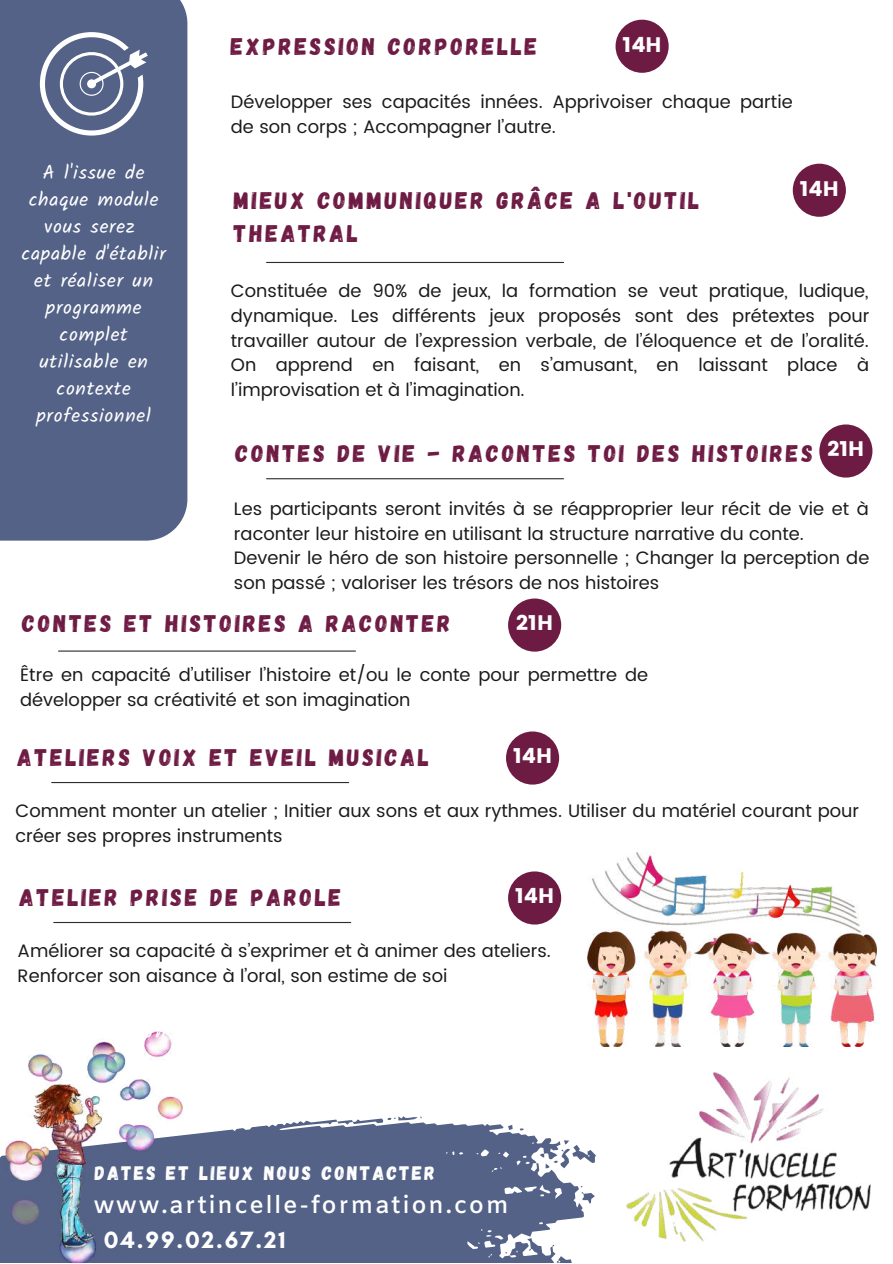
<style>
.page{position:relative;width:893px;height:1264px;background:#fff}
.page>*{position:absolute;margin:0;border:0;box-sizing:border-box;transform-origin:0 0}
.t1{font:24px/32.5px "Gagalin";letter-spacing:.12em;color:#6e1b43}
.t2{font:600 24px "Amiko";letter-spacing:.08em;color:#fff}
.t3{font:700 24px "Glacial Indifference";letter-spacing:.08em;color:#fff}
.t4{font:21px "Poppins";color:#fff}
.t5{font:19.5px/27px "Kalam";letter-spacing:.04em;color:#fff;text-align:center}
.t6{font:19.5px "Gagalin";letter-spacing:.12em;color:#fff}
.t7{font:18px/24.8px "Poppins";color:#1b1b1b}
</style>
<div class="page">
<div style="left:0;top:0;width:187px;height:540px;background:#546287"></div>
<svg style="left:188px;top:1119px;width:396px;height:143px;background:#697595"></svg>
<svg style="left:508px;top:1124px;width:4px;height:6px"></svg>
<svg style="left:337px;top:1116px;width:85px;height:9px"></svg>
<svg style="left:539px;top:1139px;width:57px;height:29px"></svg>
<svg style="left:580px;top:1185px;width:15px;height:19px"></svg>
<img style="left:0;top:1031px;width:188px;height:231px">
<div style="left:819px;top:424px;width:53px;height:53px;background:#6e1b43;border-radius:50%"></div>
<hr style="left:266px;top:478px;width:297px;height:1px;background:#2d2d2d">
<svg style="left:40px;top:32px;width:108px;height:104px"></svg>
<div style="left:792px;top:164px;width:53px;height:53px;background:#6e1b43;border-radius:50%"></div>
<hr style="left:266px;top:262px;width:297px;height:1px;background:#2d2d2d">
<div style="left:508px;top:598px;width:53px;height:53px;background:#6e1b43;border-radius:50%"></div>
<hr style="left:58px;top:650px;width:297px;height:1px;background:#2d2d2d">
<div style="left:506px;top:731px;width:53px;height:53px;background:#6e1b43;border-radius:50%"></div>
<hr style="left:52px;top:782px;width:296px;height:1px;background:#2d2d2d">
<div style="left:508px;top:871px;width:53px;height:53px;background:#6e1b43;border-radius:50%"></div>
<hr style="left:54px;top:921px;width:297px;height:2px;background:#2d2d2d">
<div style="left:615px;top:20px;width:53px;height:53px;background:#6e1b43;border-radius:50%"></div>
<img style="left:587px;top:852px;width:289px;height:194px">
<img style="left:626px;top:1072px;width:244px;height:169px">
<h1 class="t1" style="left:231px;top:29px;width:308px">EXPRESSION CORPORELLE</h1>
<p class="t4" style="left:622px;top:32px;width:41px">14H</p>
<p class="t5" style="left:22px;top:158px;width:146px">A l'issue de chaque module vous serez capable d'établir et réaliser un programme complet utilisable en contexte professionnel</p>
<p class="t7" style="left:231px;top:89px;width:563px">Développer ses capacités innées. Apprivoiser chaque partie de son corps ; Accompagner l’autre.</p>
<h1 class="t1" style="left:234px;top:183px;width:467px">MIEUX COMMUNIQUER GRÂCE A L'OUTIL<br>THEATRAL</h1>
<p class="t4" style="left:799px;top:176px;width:41px">14H</p>
<p class="t7" style="left:231px;top:278px;width:640px;text-align:justify">Constituée de 90% de jeux, la formation se veut pratique, ludique, dynamique. Les différents jeux proposés sont des prétextes pour travailler autour de l’expression verbale, de l’éloquence et de l’oralité.<br>On apprend en faisant, en s’amusant, en laissant place à l’improvisation et à l’imagination.</p>
<h1 class="t1" style="left:236px;top:435px;width:630px">CONTES DE VIE - RACONTES TOI DES HISTOIRES <sup>21H</sup></h1>
<p class="t7" style="left:234px;top:496px;width:636px">Les participants seront invités à se réapproprier leur récit de vie et à raconter leur histoire en utilisant la structure narrative du conte.<br>Devenir le héro de son histoire personnelle ; Changer la perception de son passé ; valoriser les trésors de nos histoires</p>
<h1 class="t1" style="left:22px;top:606px;width:429px">CONTES ET HISTOIRES A RACONTER</h1>
<p class="t4" style="left:516px;top:611px;width:38px">21H</p>
<p class="t7" style="left:20px;top:662px;width:629px">Être en capacité d’utiliser l’histoire et/ou le conte pour permettre de développer sa créativité et son imagination</p>
<h1 class="t1" style="left:18px;top:740px;width:413px">ATELIERS VOIX ET EVEIL MUSICAL</h1>
<p class="t4" style="left:513px;top:743px;width:41px">14H</p>
<p class="t7" style="left:16px;top:798px;width:845px">Comment monter un atelier ; Initier aux sons et aux rythmes. Utiliser du matériel courant pour créer ses propres instruments</p>
<h1 class="t1" style="left:20px;top:880px;width:323px">ATELIER PRISE DE PAROLE</h1>
<p class="t4" style="left:515px;top:883px;width:41px">14H</p>
<p class="t7" style="left:18px;top:938px;width:535px">Améliorer sa capacité à s’exprimer et à animer des ateliers.<br>Renforcer son aisance à l’oral, son estime de soi</p>
<p class="t6" style="left:95px;top:1160px;width:342px">DATES ET LIEUX NOUS CONTACTER</p>
<h1 class="t2" style="left:94px;top:1190px;width:416px">www.artincelle-formation.com</h1>
<h1 class="t3" style="left:104px;top:1225px;width:183px">04.99.02.67.21</h1>
</div>
